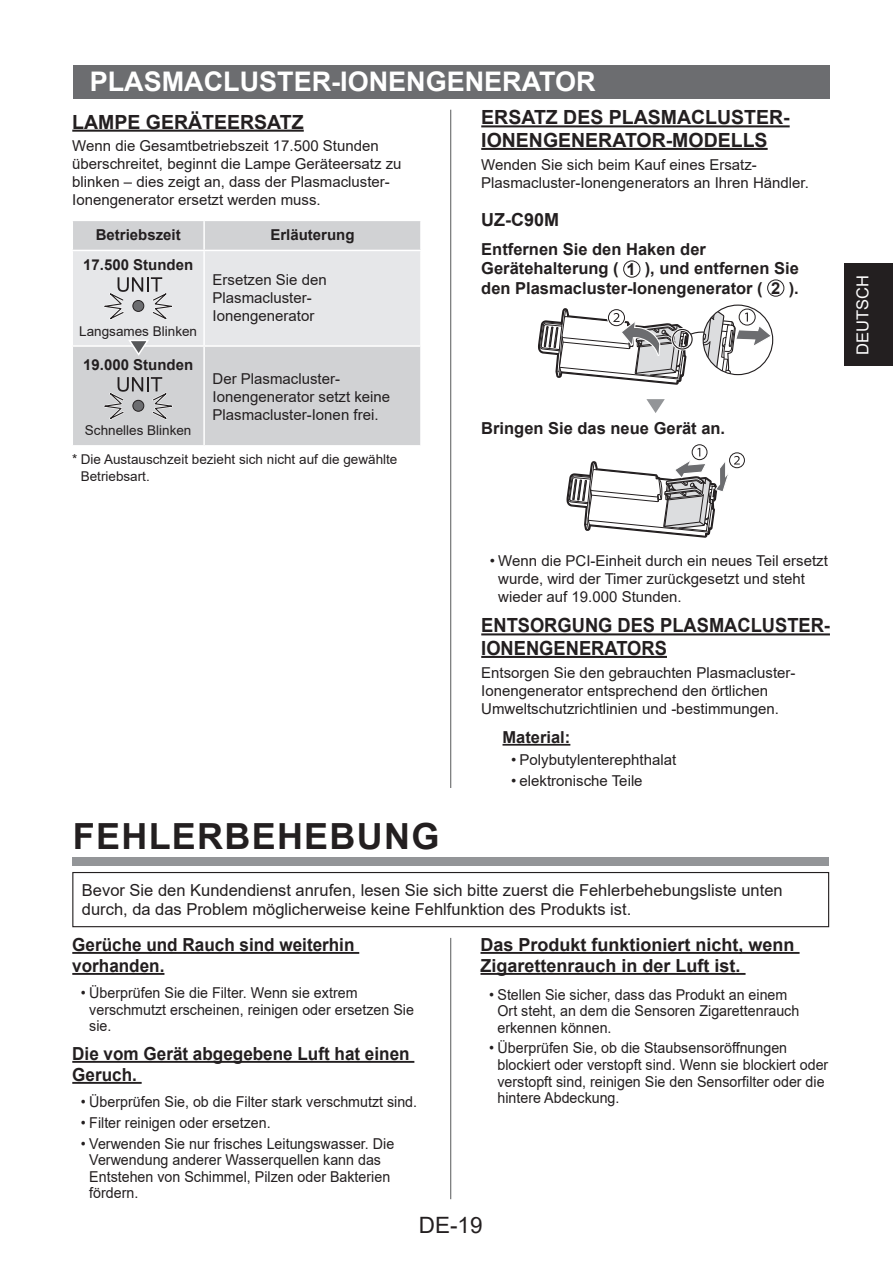
<style>
.page{position:relative;width:893px;height:1263px;background:#fff}
.page>*{position:absolute;margin:0;border:0;box-sizing:border-box;transform-origin:0 0}
.t1{font:700 36px "Arial";letter-spacing:.035em;color:#231f20}
.t2{font:700 27px "Arial";color:#fff}
.t3{font:22.5px "Arial";color:#231f20}
.t4{font:700 19.5px/22.5px "Arial";color:#231f20}
.t5{font:700 19.5px/22.5px "Arial";color:#231f20;scale:.94 1}
.t6{font:700 18px/21px "Arial";color:#231f20;scale:.95 1}
.t7{font:700 18px/21px "Arial";color:#231f20}
.t8{font:16.5px/19.5px "Arial";color:#231f20}
.t9{font:700 16.5px/19.5px "Arial";color:#231f20}
.t10{font:16.5px "Arial";color:#fff}
.t11{font:15px/18px "Arial";color:#231f20}
.t12{font:15px/16.5px "Arial";color:#231f20;scale:.95 1}
.t13{font:700 15px "Arial";color:#231f20}
.t14{font:13.5px/16.5px "Arial";color:#231f20}
</style>
<div class="page">
<div style="left:844px;top:264px;width:49px;height:102px;background:#231f20"></div>
<div style="left:72px;top:857px;width:757px;height:9px;background:#939598"></div>
<div style="left:72px;top:872px;width:757px;height:55px;border:1px solid #231f20"></div>
<hr style="left:450px;top:938px;width:1px;height:261px;background:#57585a">
<div style="left:73px;top:356px;width:347px;height:89px;background:#d1d2d4"></div>
<hr style="left:203px;top:347px;width:2px;height:98px;background:#fff">
<hr style="left:72px;top:130px;width:232px;height:2px;background:#231f20">
<svg style="left:104px;top:377px;width:69px;height:43px;background:#b6b7b8"></svg>
<svg style="left:73px;top:221px;width:348px;height:135px;background:#dedfe1"></svg>
<hr style="left:481px;top:125px;width:309px;height:2px;background:#231f20">
<hr style="left:481px;top:148px;width:287px;height:2px;background:#231f20">
<div style="left:623px;top:261px;width:17px;height:16px;border:1px solid #231f20;border-radius:50%"></div>
<div style="left:767px;top:280px;width:17px;height:16px;border:1px solid #231f20;border-radius:50%"></div>
<svg style="left:646px;top:399px;width:19px;height:14px"></svg>
<svg style="left:538px;top:305px;width:234px;height:80px"></svg>
<div style="left:692px;top:444px;width:15px;height:16px;border:1px solid #231f20;border-radius:50%"></div>
<svg style="left:566px;top:448px;width:174px;height:90px"></svg>
<div style="left:729px;top:453px;width:16px;height:15px;border:1px solid #231f20;border-radius:50%"></div>
<hr style="left:481px;top:633px;width:349px;height:2px;background:#231f20">
<hr style="left:481px;top:656px;width:186px;height:2px;background:#231f20">
<hr style="left:502px;top:744px;width:68px;height:2px;background:#231f20">
<hr style="left:450px;top:110px;width:1px;height:678px;background:#57585a">
<div style="left:73px;top:65px;width:757px;height:34px;background:#6c6d70"></div>
<hr style="left:72px;top:952px;width:287px;height:2px;background:#231f20">
<hr style="left:72px;top:973px;width:92px;height:2px;background:#231f20">
<hr style="left:72px;top:1061px;width:342px;height:2px;background:#231f20">
<hr style="left:72px;top:1082px;width:70px;height:2px;background:#231f20">
<hr style="left:480px;top:952px;width:319px;height:2px;background:#231f20">
<hr style="left:480px;top:973px;width:265px;height:2px;background:#231f20">
<h2 class="t2" style="left:90px;top:63px;width:508px">PLASMACLUSTER-IONENGENERATOR</h2>
<h3 class="t4" style="left:72px;top:111px;width:233px">LAMPE GERÄTEERSATZ</h3>
<p class="t11" style="left:72px;top:137px;width:331px">Wenn die Gesamtbetriebszeit 17.500 Stunden überschreitet, beginnt die Lampe Geräteersatz zu blinken – dies zeigt an, dass der Plasmacluster-Ionengenerator ersetzt werden muss.</p>
<p class="t13" style="left:96px;top:224px;width:87px">Betriebszeit</p>
<p class="t13" style="left:270px;top:224px;width:86px">Erläuterung</p>
<p class="t13" style="left:83px;top:254px;width:112px">17.500 Stunden</p>
<p class="t14" style="left:79px;top:322px;width:119px">Langsames Blinken</p>
<p class="t13" style="left:83px;top:354px;width:112px">19.000 Stunden</p>
<p class="t11" style="left:213px;top:270px;width:116px">Ersetzen Sie den<br>Plasmacluster-<br>Ionengenerator</p>
<p class="t11" style="left:213px;top:370px;width:179px">Der Plasmacluster-<br>Ionengenerator setzt keine<br>Plasmacluster-Ionen frei.</p>
<p class="t14" style="left:81px;top:451px;width:318px;text-indent:-9px">* Die Austauschzeit bezieht sich nicht auf die gewählte<br>Betriebsart.</p>
<p class="t14" style="left:85px;top:422px;width:108px">Schnelles Blinken</p>
<h3 class="t4" style="left:481px;top:106px;width:310px">ERSATZ DES PLASMACLUSTER-<br>IONENGENERATOR-MODELLS</h3>
<p class="t11" style="left:481px;top:155px;width:329px">Wenden Sie sich beim Kauf eines Ersatz-<br>Plasmacluster-Ionengenerators an Ihren Händler.</p>
<p class="t7" style="left:481px;top:209px;width:79px">UZ-C90M</p>
<p class="t9" style="left:481px;top:239px;width:319px">Entfernen Sie den Haken der<br>Gerätehalterung ( 1 ), und entfernen Sie den Plasmacluster-Ionengenerator ( 2 ).</p>
<p class="t9" style="left:481px;top:418px;width:245px">Bringen Sie das neue Gerät an.</p>
<p class="t10" style="left:851px;top:355px;width:81px;rotate:-90deg">DEUTSCH</p>
<p class="t11" style="left:498px;top:552px;width:331px;text-indent:-9px">• Wenn die PCI-Einheit durch ein neues Teil ersetzt wurde, wird der Timer zurückgesetzt und steht wieder auf 19.000 Stunden.</p>
<h3 class="t5" style="left:481px;top:614px;width:373px">ENTSORGUNG DES PLASMACLUSTER-<br>IONENGENERATORS</h3>
<p class="t11" style="left:481px;top:663px;width:316px">Entsorgen Sie den gebrauchten Plasmacluster-<br>Ionengenerator entsprechend den örtlichen<br>Umweltschutzrichtlinien und -bestimmungen.</p>
<p class="t9" style="left:502px;top:728px;width:69px">Material:</p>
<p class="t11" style="left:511px;top:750px;width:167px">• Polybutylenterephthalat</p>
<p class="t11" style="left:511px;top:771px;width:133px">• elektronische Teile</p>
<h1 class="t1" style="left:73px;top:811px;width:368px">FEHLERBEHEBUNG</h1>
<p class="t8" style="left:82px;top:880px;width:702px">Bevor Sie den Kundendienst anrufen, lesen Sie sich bitte zuerst die Fehlerbehebungsliste unten durch, da das Problem möglicherweise keine Fehlfunktion des Produkts ist.</p>
<p class="t6" style="left:72px;top:934px;width:299px">Gerüche und Rauch sind weiterhin vorhanden.</p>
<p class="t12" style="left:89px;top:985px;width:343px;text-indent:-9px">• Überprüfen Sie die Filter. Wenn sie extrem verschmutzt erscheinen, reinigen oder ersetzen Sie sie.</p>
<p class="t6" style="left:72px;top:1043px;width:357px">Die vom Gerät abgegebene Luft hat einen<br>Geruch.</p>
<p class="t12" style="left:81px;top:1093px;width:356px">• Überprüfen Sie, ob die Filter stark verschmutzt sind.</p>
<p class="t12" style="left:81px;top:1114px;width:201px">• Filter reinigen oder ersetzen.</p>
<p class="t12" style="left:89px;top:1135px;width:323px;text-indent:-9px">• Verwenden Sie nur frisches Leitungswasser. Die Verwendung anderer Wasserquellen kann das Entstehen von Schimmel, Pilzen oder Bakterien fördern.</p>
<p class="t7" style="left:480px;top:934px;width:316px">Das Produkt funktioniert nicht, wenn<br>Zigarettenrauch in der Luft ist.</p>
<p class="t12" style="left:497px;top:986px;width:319px;text-indent:-9px">• Stellen Sie sicher, dass das Produkt an einem<br>Ort steht, an dem die Sensoren Zigarettenrauch erkennen können.</p>
<p class="t12" style="left:497px;top:1040px;width:350px;text-indent:-9px">• Überprüfen Sie, ob die Staubsensoröffnungen blockiert oder verstopft sind. Wenn sie blockiert oder verstopft sind, reinigen Sie den Sensorfilter oder die hintere Abdeckung.</p>
<h3 class="t3" style="left:419px;top:1209px;width:65px">DE-19</h3>
</div>
